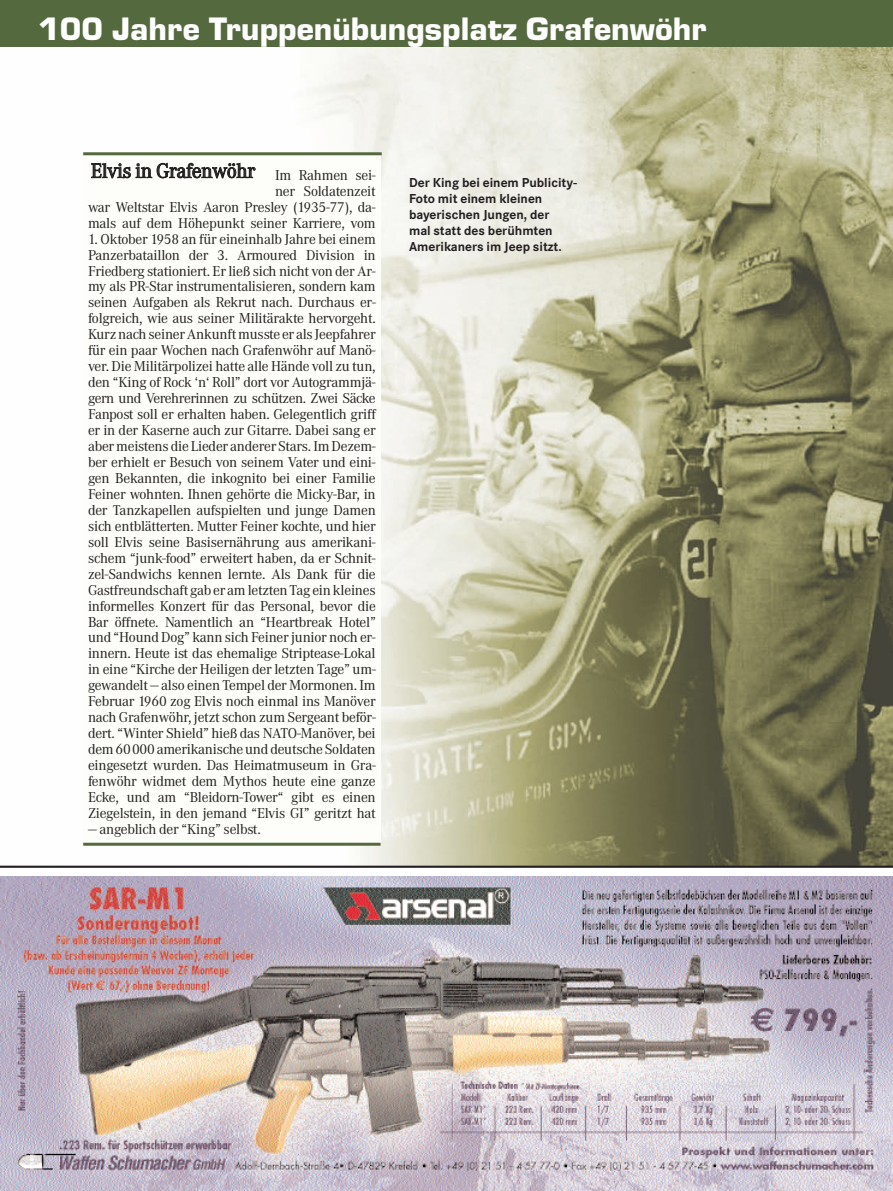
<style>
.page{position:relative;width:893px;height:1191px;background:#fff}
.page>*{position:absolute;margin:0;border:0;box-sizing:border-box;transform-origin:0 0}
.t1{font:700 30px "Eurostile";color:#fff}
.t2{font:21px "Corporate A";letter-spacing:-.015em;color:#231f20}
.t3{font:14.85px/15.9px "Corporate A";letter-spacing:-.015em;color:#231f20;text-align:right}
.t4{font:700 13.5px/15.9px "Corporate S";color:#231f20}
</style>
<div class="page">
<img style="left:83px;top:47px;width:810px;height:818px">
<div style="left:0;top:0;width:893px;height:47px;background:#54693d"></div>
<img style="left:0;top:876px;width:893px;height:315px">
<hr style="left:0;top:865px;width:893px;height:2px;background:#231f20">
<div style="left:83px;top:154px;width:298px;height:689px;background:#fdfdf9"></div>
<hr style="left:83px;top:152px;width:299px;height:3px;background:#54693d">
<hr style="left:83px;top:842px;width:298px;height:3px;background:#54693d">
<p class="t1" style="left:38px;top:17px;width:670px">100 Jahre Truppenübungsplatz Grafenwöhr</p>
<p class="t2" style="left:91px;top:163px;width:166px">Elvis in Grafenwöhr</p>
<p class="t3" style="left:88px;top:168px;width:289px">Im Rahmen sei-<br>ner Soldatenzeit<br>war Weltstar Elvis Aaron Presley (1935-77), da&shy;mals auf dem Höhepunkt seiner Karriere, vom</p>
<p class="t3" style="left:88px;top:232px;width:289px;text-align:justify">1. Oktober 1958 an für eineinhalb Jahre bei einem Panzerbataillon der 3. Armoured Division in Friedberg stationiert. Er ließ sich nicht von der Ar&shy;my als PR-Star instrumentalisieren, sondern kam seinen Aufgaben als Rekrut nach. Durchaus er&shy;folgreich, wie aus seiner Militärakte hervorgeht.<br>Kurz nach seiner Ankunft musste er als Jeepfahrer für ein paar Wochen nach Grafenwöhr auf Manö&shy;ver. Die Militärpolizei hatte alle Hände voll zu tun, den “King of Rock ‘n‘ Roll” dort vor Autogrammjä&shy;gern und Verehrerinnen zu schützen. Zwei Säcke Fanpost soll er erhalten haben. Gelegentlich griff er in der Kaserne auch zur Gitarre. Dabei sang er aber meistens die Lieder anderer Stars. Im Dezem&shy;ber erhielt er Besuch von seinem Vater und eini&shy;gen Bekannten, die inkognito bei einer Familie Feiner wohnten. Ihnen gehörte die Micky-Bar, in der Tanzkapellen aufspielten und junge Damen sich entblätterten. Mutter Feiner kochte, und hier soll Elvis seine Basisernährung aus amerikani&shy;schem “junk-food” erweitert haben, da er Schnit&shy;zel-Sandwichs kennen lernte. Als Dank für die Gastfreundschaft gab er am letzten Tag ein kleines informelles Konzert für das Personal, bevor die Bar öffnete. Namentlich an “Heartbreak Hotel” und “Hound Dog” kann sich Feiner junior noch er&shy;innern. Heute ist das ehemalige Striptease-Lokal in eine “Kirche der Heiligen der letzten Tage” um&shy;gewandelt — also einen Tempel der Mormonen. Im Februar 1960 zog Elvis noch einmal ins Manöver nach Grafenwöhr, jetzt schon zum Sergeant beför&shy;dert. “Winter Shield” hieß das NATO-Manöver, bei dem 60000 amerikanische und deutsche Soldaten eingesetzt wurden. Das Heimatmuseum in Gra&shy;fenwöhr widmet dem Mythos heute eine ganze Ecke, und am “Bleidorn-Tower“ gibt es einen Ziegelstein, in den jemand “Elvis GI” geritzt hat</p>
<p class="t3" style="left:88px;top:822px;width:174px">— angeblich der “King” selbst.</p>
<p class="t4" style="left:409px;top:176px;width:169px">Der King bei einem Publicity-<br>Foto mit einem kleinen bayerischen Jungen, der<br>mal statt des berühmten<br>Amerikaners im Jeep sitzt.</p>
</div>
